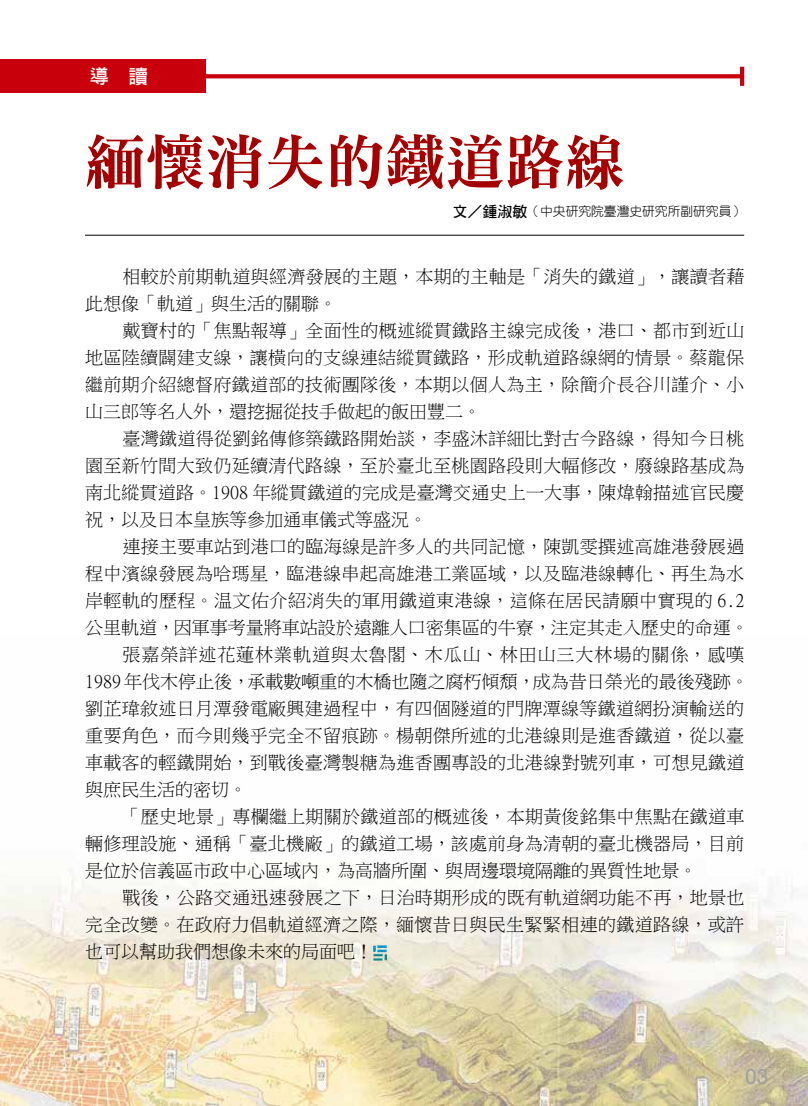
<style>
.page{position:relative;width:808px;height:1106px;background:#fff}
.page>*{position:absolute;margin:0;border:0;box-sizing:border-box;transform-origin:0 0}
.t1{font:60px "DFN Ming W9 WIN BF";color:#a40000}
.t2{font:21px "Arial";color:#9fa0a0}
.t3{font:19.5px "DF Hei W7 WIN BF";color:#fff}
.t4{font:18px/27px "Ming Li U";letter-spacing:.02em;color:#000;text-align:justify}
.t5{font:18px "Ming Li U";color:#000}
.t6{font:18px "Ming Li U";letter-spacing:.055em;color:#000}
.t7{font:12.75px "DF Yuan W3 WIN BF";color:#000}
.s1{font-family:"DF Hei W7 WIN BF";font-size:15px}
</style>
<div class="page">
<img style="left:0;top:868px;width:808px;height:238px">
<hr style="left:85px;top:235px;width:659px;height:1px;background:#000">
<div style="left:0;top:59px;width:206px;height:34px;background:#c7000b"></div>
<svg style="left:206px;top:74px;width:534px;height:4px;background:#c90b15"></svg>
<hr style="left:740px;top:67px;width:4px;height:19px;background:#c7000b">
<img style="left:373px;top:945px;width:14px;height:15px">
<p class="t3" style="left:90px;top:66px;width:60px">導 讀</p>
<h1 class="t1" style="left:85px;top:132px;width:541px">緬懷消失的鐵道路線</h1>
<p class="t7" style="left:452px;top:205px;width:293px"><span class="s1">文／鍾淑敏</span>（中央研究院臺灣史研究所副研究員）</p>
<p class="t4" style="left:85px;top:263px;width:661px;text-indent:37px">相較於前期軌道與經濟發展的主題，本期的主軸是「消失的鐵道」，讓讀者藉此想像「軌道」與生活的關聯。</p>
<p class="t4" style="left:85px;top:317px;width:661px;text-indent:37px">戴寶村的「焦點報導」全面性的概述縱貫鐵路主線完成後，港口、都市到近山地區陸續闢建支線，讓橫向的支線連結縱貫鐵路，形成軌道路線網的情景。蔡龍保繼前期介紹總督府鐵道部的技術團隊後，本期以個人為主，除簡介長谷川謹介、小山三郎等名人外，還挖掘從技手做起的飯田豐二。</p>
<p class="t4" style="left:85px;top:425px;width:661px;text-indent:37px">臺灣鐵道得從劉銘傳修築鐵路開始談，李盛沐詳細比對古今路線，得知今日桃園至新竹間大致仍延續清代路線，至於臺北至桃園路段則大幅修改，廢線路基成為南北縱貫道路。1908 年縱貫鐵道的完成是臺灣交通史上一大事，陳煒翰描述官民慶祝，以及日本皇族等參加通車儀式等盛況。</p>
<p class="t4" style="left:123px;top:533px;width:623px">連接主要車站到港口的臨海線是許多人的共同記憶，陳凱雯撰述高雄港發展過</p>
<p class="t4" style="left:85px;top:560px;width:660px">程中濱線發展為哈瑪星，臨港線串起高雄港工業區域，以及臨港線轉化、再生為水</p>
<p class="t4" style="left:85px;top:587px;width:661px">岸輕軌的歷程。温文佑介紹消失的軍用鐵道東港線，這條在居民請願中實現的 6.2</p>
<p class="t5" style="left:85px;top:618px;width:665px">公里軌道，因軍事考量將車站設於遠離人口密集區的牛寮，注定其走入歷史的命運。</p>
<p class="t6" style="left:123px;top:645px;width:623px">張嘉榮詳述花蓮林業軌道與太魯閣、木瓜山、林田山三大林場的關係，感嘆</p>
<p class="t5" style="left:85px;top:672px;width:665px">1989 年伐木停止後，承載數噸重的木橋也隨之腐朽傾頹，成為昔日榮光的最後殘跡。</p>
<p class="t4" style="left:85px;top:695px;width:661px">劉芷瑋敘述日月潭發電廠興建過程中，有四個隧道的門牌潭線等鐵道網扮演輸送的</p>
<p class="t4" style="left:85px;top:722px;width:660px">重要角色，而今則幾乎完全不留痕跡。楊朝傑所述的北港線則是進香鐵道，從以臺</p>
<p class="t4" style="left:85px;top:749px;width:661px">車載客的輕鐵開始，到戰後臺灣製糖為進香團專設的北港線對號列車，可想見鐵道</p>
<p class="t5" style="left:85px;top:780px;width:163px">與庶民生活的密切。</p>
<p class="t4" style="left:123px;top:803px;width:623px">「歷史地景」專欄繼上期關於鐵道部的概述後，本期黃俊銘集中焦點在鐵道車</p>
<p class="t4" style="left:85px;top:830px;width:661px">輛修理設施、通稱「臺北機廠」的鐵道工場，該處前身為清朝的臺北機器局，目前</p>
<p class="t5" style="left:85px;top:861px;width:613px">是位於信義區市政中心區域內，為高牆所圍、與周邊環境隔離的異質性地景。</p>
<p class="t4" style="left:123px;top:884px;width:623px">戰後，公路交通迅速發展之下，日治時期形成的既有軌道網功能不再，地景也</p>
<p class="t4" style="left:85px;top:911px;width:660px">完全改變。在政府力倡軌道經濟之際，緬懷昔日與民生緊緊相連的鐵道路線，或許</p>
<p class="t5" style="left:85px;top:942px;width:289px">也可以幫助我們想像未來的局面吧！</p>
<p class="t2" style="left:745px;top:1062px;width:25px">03</p>
</div>
